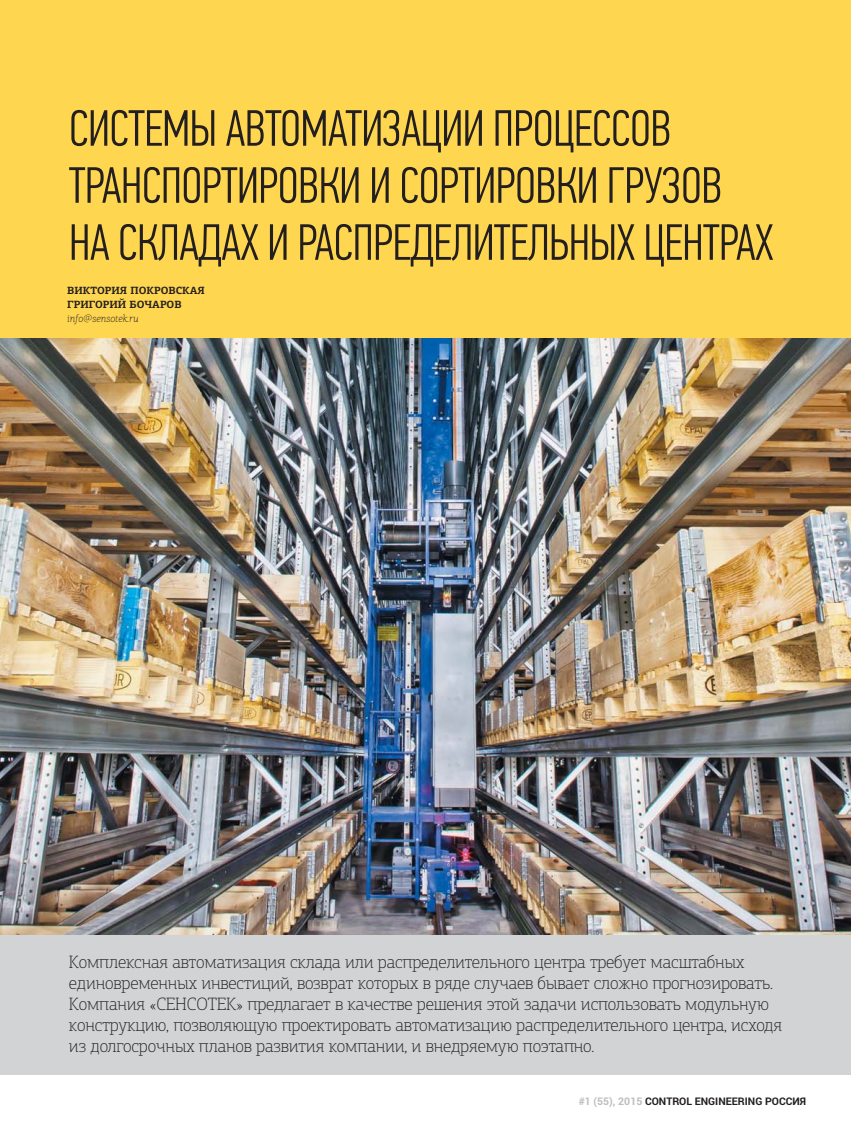
<style>
.page{position:relative;width:851px;height:1136px;background:#fff}
.page>*{position:absolute;margin:0;border:0;box-sizing:border-box;transform-origin:0 0}
.t1{font:300 51px/57px "PF Din Text Comp Pro";letter-spacing:-.01em;color:#231f20}
.t2{font:100 18px/21px "PF Agora Slab Pro";letter-spacing:-.01em;color:#231f20}
.t3{font:700 10.5px "Roboto";color:#231f20}
.t4{font:700 10.5px/14px "PF Agora Slab Pro";color:#231f20}
.t5{font:italic 100 10.5px "PF Agora Slab Pro";color:#231f20}
.s1{color:#bbbdc0}
</style>
<div class="page">
<img style="left:0;top:338px;width:850px;height:596px">
<div style="left:0;top:0;width:850px;height:338px;background:#ffd64f"></div>
<div style="left:0;top:934px;width:850px;height:140px;background:#d1d3d4"></div>
<h1 class="t1" style="left:69px;top:100px;width:706px">СИСТЕМЫ АВТОМАТИЗАЦИИ ПРОЦЕССОВ<br>ТРАНСПОРТИРОВКИ И СОРТИРОВКИ ГРУЗОВ<br>НА СКЛАДАХ И РАСПРЕДЕЛИТЕЛЬНЫХ ЦЕНТРАХ</h1>
<p class="t4" style="left:67px;top:284px;width:139px">ВИКТОРИЯ ПОКРОВСКАЯ<br>ГРИГОРИЙ БОЧАРОВ</p>
<p class="t5" style="left:67px;top:312px;width:73px">info@sensotek.ru</p>
<p class="t2" style="left:69px;top:950px;width:714px">Комплексная автоматизация склада или распределительного центра требует масштабных единовременных инвестиций, возврат которых в ряде случаев бывает сложно прогнозировать.<br>Компания «СЕНСОТЕК» предлагает в качестве решения этой задачи использовать модульную конструкцию, позволяющую проектировать автоматизацию распределительного центра, исходя из долгосрочных планов развития компании, и внедряемую поэтапно.</p>
<p class="t3" style="left:578px;top:1093px;width:229px"><span class="s1">#1 (55), 2015</span> CONTROL ENGINEERING РОССИЯ</p>
</div>
